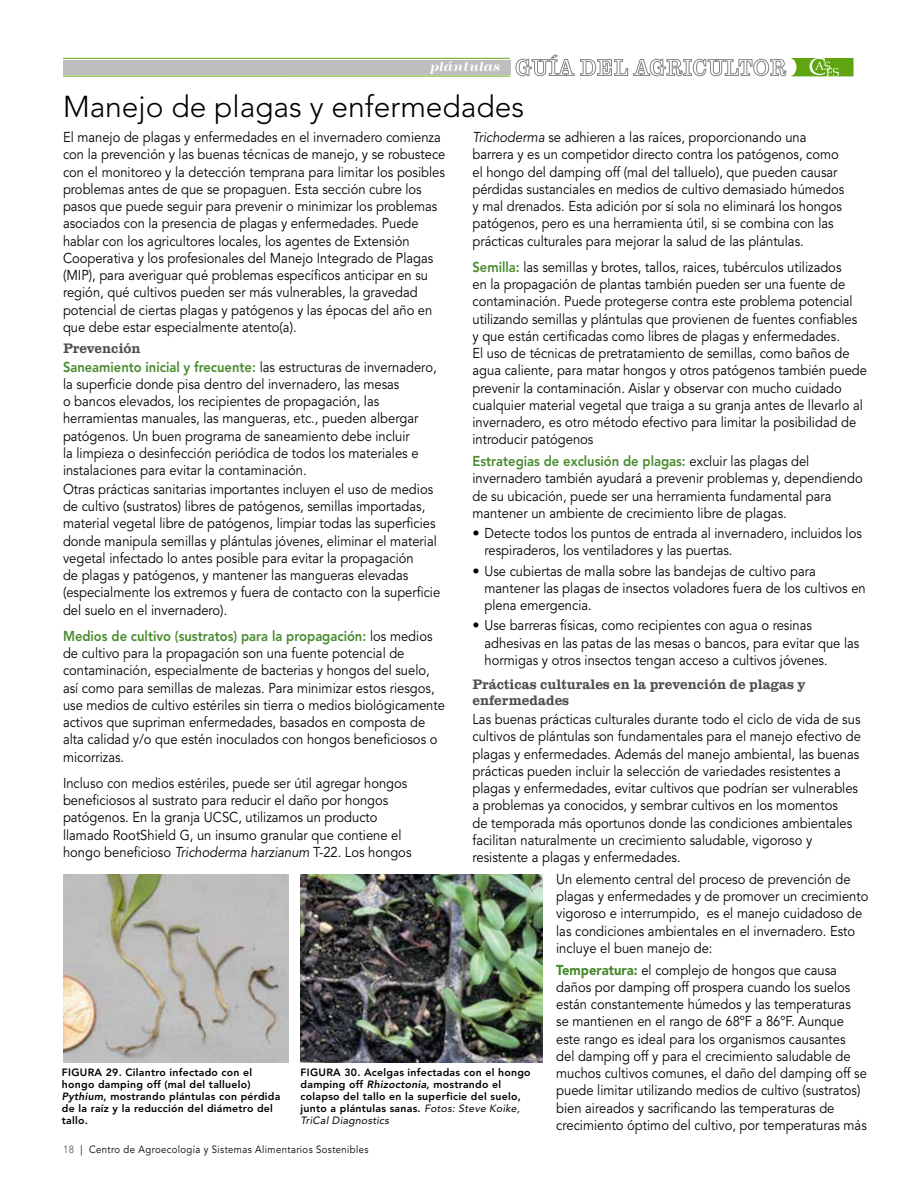
<style>
.page{position:relative;width:918px;height:1188px;background:#fff}
.page>*{position:absolute;margin:0;border:0;box-sizing:border-box;transform-origin:0 0}
.t1{font:300 30px "Avenir LT Std";color:#000}
.t2{font:14.25px/17.2px "Avenir LT Std";color:#000;scale:.91 1}
.t3{font:14.25px/17.2px "Avenir LT Std";color:#000}
.t4{font:700 14.25px/16.5px "Clarendon";color:#4d4d4f;scale:.95 1}
.t5{font:italic 700 13.65px "Modern 216";color:#fff}
.t6{font:800 10.5px/12px "Avenir LT Std";letter-spacing:.025em;color:#000}
.t7{font:10.5px "Avenir LT Std";letter-spacing:.04em;color:#000;scale:.91 1}
.s1{font-size:13.2px}
.s2{font-style:italic}
.s3{font-weight:800;color:#488a2d}
.s4{font-weight:900;color:#488a2d}
.s5{font-weight:400;font-style:italic}
.s6{color:#58595b}
</style>
<div class="page">
<hr style="left:63px;top:58px;width:447px;height:1px;background:#5fa511">
<hr style="left:63px;top:76px;width:447px;height:1px;background:#5fa511">
<div style="left:63px;top:60px;width:447px;height:14px;background:#bcbec0"></div>
<svg style="left:515px;top:55px;width:339px;height:22px"></svg>
<img style="left:300px;top:875px;width:243px;height:188px">
<img style="left:63px;top:875px;width:226px;height:188px">
<p class="t5" style="left:430px;top:58px;width:72px"><span class="s1">pl</span>án<span class="s1">t</span>u<span class="s1">l</span>as</p>
<h1 class="t1" style="left:63px;top:89px;width:463px">Manejo de plagas y enfermedades</h1>
<p class="t2" style="left:472px;top:129px;width:410px"><span class="s2">Trichoderma</span> se adhieren a las raíces, proporcionando una barrera y es un competidor directo contra los patógenos, como el hongo del damping off (mal del talluelo), que pueden causar pérdidas sustanciales en medios de cultivo demasiado húmedos y mal drenados. Esta adición por sí sola no eliminará los hongos patógenos, pero es una herramienta útil, si se combina con las prácticas culturales para mejorar la salud de las plántulas.</p>
<p class="t2" style="left:472px;top:259px;width:435px"><span class="s3">Semilla:</span> las semillas y brotes, tallos, raices, tubérculos utilizados<br>en la propagación de plantas también pueden ser una fuente de contaminación. Puede protegerse contra este problema potencial utilizando semillas y plántulas que provienen de fuentes confiables<br>y que están certificadas como libres de plagas y enfermedades.<br>El uso de técnicas de pretratamiento de semillas, como baños de agua caliente, para matar hongos y otros patógenos también puede prevenir la contaminación. Aislar y observar con mucho cuidado cualquier material vegetal que traiga a su granja antes de llevarlo al invernadero, es otro método efectivo para limitar la posibilidad de introducir patógenos</p>
<p class="t2" style="left:472px;top:453px;width:430px"><span class="s3">Estrategias de exclusión de plagas:</span> excluir las plagas del invernadero también ayudará a prevenir problemas y, dependiendo de su ubicación, puede ser una herramienta fundamental para mantener un ambiente de crecimiento libre de plagas.</p>
<p class="t3" style="left:484px;top:525px;width:379px;text-indent:-12px">• Detecte todos los puntos de entrada al invernadero, incluidos los respiraderos, los ventiladores y las puertas.</p>
<p class="t3" style="left:484px;top:562px;width:383px;text-indent:-12px">• Use cubiertas de malla sobre las bandejas de cultivo para mantener las plagas de insectos voladores fuera de los cultivos en plena emergencia.</p>
<p class="t3" style="left:484px;top:617px;width:376px;text-indent:-12px">• Use barreras físicas, como recipientes con agua o resinas adhesivas en las patas de las mesas o bancos, para evitar que las hormigas y otros insectos tengan acceso a cultivos jóvenes.</p>
<p class="t4" style="left:472px;top:676px;width:352px">Prácticas culturales en la prevención de plagas y enfermedades</p>
<p class="t2" style="left:472px;top:711px;width:429px">Las buenas prácticas culturales durante todo el ciclo de vida de sus cultivos de plántulas son fundamentales para el manejo efectivo de plagas y enfermedades. Además del manejo ambiental, las buenas prácticas pueden incluir la selección de variedades resistentes a plagas y enfermedades, evitar cultivos que podrían ser vulnerables a problemas ya conocidos, y sembrar cultivos en los momentos<br>de temporada más oportunos donde las condiciones ambientales facilitan naturalmente un crecimiento saludable, vigoroso y resistente a plagas y enfermedades.</p>
<p class="t2" style="left:556px;top:871px;width:345px">Un elemento central del proceso de prevención de plagas y enfermedades y de promover un crecimiento vigoroso e interrumpido, es el manejo cuidadoso de las condiciones ambientales en el invernadero. Esto incluye el buen manejo de:</p>
<p class="t2" style="left:556px;top:961px;width:343px"><span class="s4">Temperatura:</span> el complejo de hongos que causa daños por damping off prospera cuando los suelos están constantemente húmedos y las temperaturas se mantienen en el rango de 68ºF a 86ºF. Aunque este rango es ideal para los organismos causantes del damping off y para el crecimiento saludable de muchos cultivos comunes, el daño del damping off se puede limitar utilizando medios de cultivo (sustratos) bien aireados y sacrificando las temperaturas de crecimiento óptimo del cultivo, por temperaturas más</p>
<p class="t2" style="left:63px;top:129px;width:422px">El manejo de plagas y enfermedades en el invernadero comienza con la prevención y las buenas técnicas de manejo, y se robustece con el monitoreo y la detección temprana para limitar los posibles problemas antes de que se propaguen. Esta sección cubre los pasos que puede seguir para prevenir o minimizar los problemas asociados con la presencia de plagas y enfermedades. Puede hablar con los agricultores locales, los agentes de Extensión Cooperativa y los profesionales del Manejo Integrado de Plagas (MIP), para averiguar qué problemas específicos anticipar en su región, qué cultivos pueden ser más vulnerables, la gravedad potencial de ciertas plagas y patógenos y las épocas del año en que debe estar especialmente atento(a).</p>
<p class="t4" style="left:63px;top:340px;width:83px">Prevención</p>
<p class="t2" style="left:63px;top:358px;width:412px"><span class="s3">Saneamiento inicial y frecuente:</span> las estructuras de invernadero, la superficie donde pisa dentro del invernadero, las mesas<br>o bancos elevados, los recipientes de propagación, las herramientas manuales, las mangueras, etc., pueden albergar patógenos. Un buen programa de saneamiento debe incluir<br>la limpieza o desinfección periódica de todos los materiales e instalaciones para evitar la contaminación.</p>
<p class="t2" style="left:63px;top:481px;width:416px">Otras prácticas sanitarias importantes incluyen el uso de medios de cultivo (sustratos) libres de patógenos, semillas importadas, material vegetal libre de patógenos, limpiar todas las superficies donde manipula semillas y plántulas jóvenes, eliminar el material vegetal infectado lo antes posible para evitar la propagación<br>de plagas y patógenos, y mantener las mangueras elevadas (especialmente los extremos y fuera de contacto con la superficie del suelo en el invernadero).</p>
<p class="t2" style="left:63px;top:628px;width:421px"><span class="s3">Medios de cultivo (sustratos) para la propagación:</span> los medios de cultivo para la propagación son una fuente potencial de contaminación, especialmente de bacterias y hongos del suelo, así como para semillas de malezas. Para minimizar estos riesgos, use medios de cultivo estériles sin tierra o medios biológicamente activos que supriman enfermedades, basados en composta de alta calidad y/o que estén inoculados con hongos beneficiosos o micorrizas.</p>
<p class="t2" style="left:63px;top:775px;width:385px">Incluso con medios estériles, puede ser útil agregar hongos beneficiosos al sustrato para reducir el daño por hongos patógenos. En la granja UCSC, utilizamos un producto llamado RootShield G, un insumo granular que contiene el hongo beneficioso <span class="s2">Trichoderma harzianum</span> T-22. Los hongos</p>
<p class="t6" style="left:62px;top:1067px;width:220px">FIGURA 29. Cilantro infectado con el hongo damping off (mal del talluelo)<br><span class="s2">Pythium</span>, mostrando plántulas con pérdida de la raíz y la reducción del diámetro del tallo.</p>
<p class="t6" style="left:301px;top:1067px;width:232px">FIGURA 30. Acelgas infectadas con el hongo damping off <span class="s2">Rhizoctonia</span>, mostrando el colapso del tallo en la superficie del suelo, junto a plántulas sanas. <span class="s5">Fotos: Steve Koike, TriCal Diagnostics</span></p>
<p class="t7" style="left:63px;top:1144px;width:337px"><span class="s6">18</span> | Centro de Agroecología y Sistemas Alimentarios Sostenibles</p>
</div>
